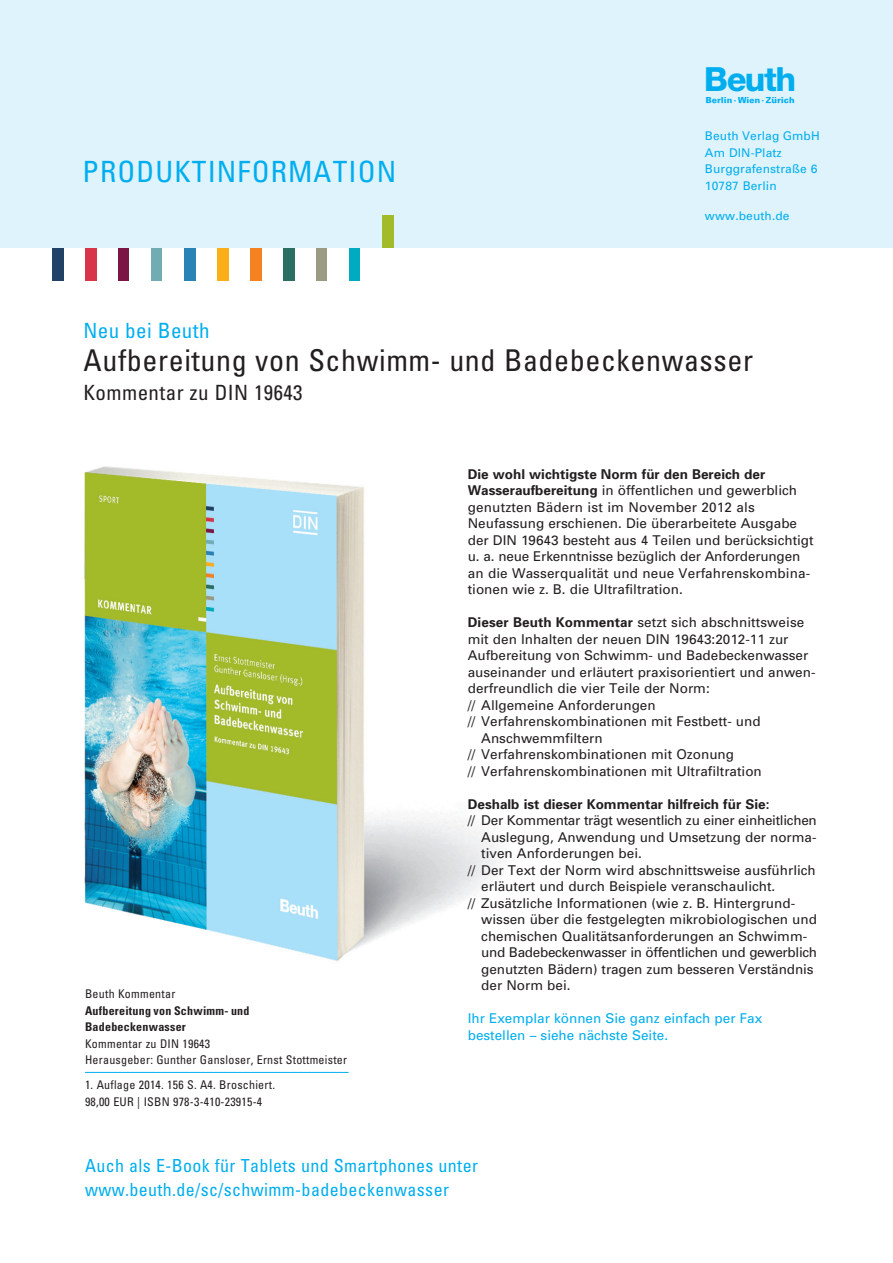
<style>
.page{position:relative;width:893px;height:1263px;background:#fff}
.page>*{position:absolute;margin:0;border:0;box-sizing:border-box;transform-origin:0 0}
.t1{font:900 33px "Univers Special";color:#00aeef}
.t2{font:condensed 30px "Univers";letter-spacing:.02em;color:#231f20}
.t3{font:condensed 29.25px "Univers";letter-spacing:.04em;color:#00aeef}
.t4{font:condensed 21px "Univers";letter-spacing:.02em;color:#231f20}
.t5{font:condensed 21px "Univers";letter-spacing:.02em;color:#00aeef}
.t6{font:condensed 18px/24.8px "Univers";letter-spacing:.02em;color:#00aeef}
.t7{font:13.5px/16.5px "Univers";color:#231f20}
.t8{font:13.5px "Univers";letter-spacing:-.02em;color:#231f20}
.t9{font:13.5px/16.5px "Univers";color:#00aeef}
.t10{font:700 13.5px "Univers";color:#231f20}
.t11{font:condensed 12px/16.5px "Univers";letter-spacing:.02em;color:#231f20}
.t12{font:12px/16.5px "Univers";letter-spacing:.01em;color:#00aeef}
.t13{font:700 condensed 12px/16.5px "Univers";letter-spacing:.02em;color:#231f20}
.s1{font-weight:700}
</style>
<div class="page">
<div style="left:0;top:0;width:893px;height:248px;background:#dff3fc"></div>
<div style="left:52px;top:248px;width:12px;height:32px;background:#1f4266"></div>
<div style="left:85px;top:248px;width:11px;height:32px;background:#d83548"></div>
<div style="left:118px;top:248px;width:11px;height:32px;background:#7b1545"></div>
<div style="left:151px;top:248px;width:11px;height:32px;background:#71acb5"></div>
<div style="left:184px;top:248px;width:11px;height:32px;background:#2a83b7"></div>
<div style="left:217px;top:248px;width:11px;height:32px;background:#faaf18"></div>
<div style="left:250px;top:248px;width:11px;height:32px;background:#f58220"></div>
<div style="left:283px;top:248px;width:11px;height:32px;background:#297062"></div>
<div style="left:316px;top:248px;width:11px;height:32px;background:#9a9b82"></div>
<div style="left:349px;top:248px;width:11px;height:32px;background:#00aac0"></div>
<div style="left:382px;top:215px;width:11px;height:33px;background:#a3bb29"></div>
<img style="left:84px;top:466px;width:417px;height:495px">
<hr style="left:85px;top:1072px;width:264px;height:1px;background:#00aeef">
<h3 class="t3" style="left:83px;top:153px;width:315px">ProduktINFORMATIO N</h3>
<h1 class="t1" style="left:704px;top:60px;width:94px">≤≥</h1>
<p class="t12" style="left:705px;top:128px;width:116px">Beuth Verlag GmbH<br>Am DIN-Platz<br>Burggrafenstraße 6<br>10787 Berlin</p>
<p class="t12" style="left:705px;top:207px;width:86px">www.beuth.de</p>
<h3 class="t5" style="left:83px;top:317px;width:128px">Neu bei Beuth</h3>
<h2 class="t2" style="left:83px;top:342px;width:671px">Aufbereitung von Schwimm- und Badebeckenwasser</h2>
<h3 class="t4" style="left:83px;top:379px;width:220px">Kommentar zu D IN 19643</h3>
<p class="t11" style="left:85px;top:986px;width:92px">Beuth Kommentar</p>
<p class="t13" style="left:85px;top:1002px;width:166px">Aufbereitung von Schwimm- und<br>Badebeckenwasser</p>
<p class="t11" style="left:85px;top:1035px;width:264px">Kommentar zu D IN 19643<br>Herausgeber: Gunther Gansloser, Ernst Stottmeister</p>
<p class="t11" style="left:85px;top:1076px;width:191px">1. Auflage 2014. 156 S. A4. Broschiert.<br>98,00 EUR | ISBN 978-3-410-23915-4</p>
<p class="t7" style="left:468px;top:465px;width:347px"><span class="s1">Die wohl wichtigste Norm für den Bereich der Wasseraufbereitung</span> in öffentlichen und gewerblich genutzten Bädern ist im November 2012 als Neufassung erschienen. Die überarbeitete Ausgabe der DIN 19643 besteht aus 4 Teilen und berücksichtigt u. a. neue Erkenntnisse bezüglich der Anforderungen an die Wasserqualität und neue Verfahrenskombina&shy;tionen wie z. B. die Ultrafiltration.</p>
<p class="t7" style="left:468px;top:614px;width:338px"><span class="s1">Dieser Beuth Kommentar</span> setzt sich abschnittsweise</p>
<p class="t7" style="left:468px;top:630px;width:322px">mit den Inhalten der neuen DIN 19643:2012-11 zur</p>
<p class="t7" style="left:468px;top:647px;width:342px">Aufbereitung von Schwimm- und Badebeckenwasser</p>
<p class="t7" style="left:468px;top:663px;width:349px">auseinander und erläutert praxisorientiert und anwen-</p>
<p class="t7" style="left:468px;top:680px;width:243px">derfreundlich die vier Teile der Norm:</p>
<p class="t7" style="left:468px;top:696px;width:189px">// Allgemeine Anforderungen</p>
<p class="t7" style="left:468px;top:713px;width:294px">// Verfahrenskombinationen mit Festbett- und</p>
<p class="t7" style="left:481px;top:729px;width:123px">Anschwemmfiltern</p>
<p class="t7" style="left:468px;top:746px;width:268px">// Verfahrenskombinationen mit Ozonung</p>
<p class="t7" style="left:468px;top:762px;width:296px">// Verfahrenskombinationen mit Ultrafiltration</p>
<p class="t10" style="left:468px;top:795px;width:303px">Deshalb ist dieser Kommentar hilfreich für Sie:</p>
<p class="t8" style="left:468px;top:812px;width:351px">// Der Kommentar trägt wesentlich zu einer einheitlichen</p>
<p class="t7" style="left:481px;top:828px;width:334px">Auslegung, Anwendung und Umsetzung der norma-</p>
<p class="t7" style="left:481px;top:845px;width:162px">tiven Anforderungen bei.</p>
<p class="t7" style="left:468px;top:861px;width:350px">// Der Text der Norm wird abschnittsweise ausführlich</p>
<p class="t7" style="left:481px;top:878px;width:296px">erläutert und durch Beispiele veranschaulicht.</p>
<p class="t7" style="left:468px;top:894px;width:326px">// Zusätzliche Informationen (wie z. B. Hintergrund--</p>
<p class="t7" style="left:481px;top:911px;width:337px">wissen über die festgelegten mikrobiologischen und</p>
<p class="t7" style="left:481px;top:927px;width:326px">chemischen Qualitätsanforderungen an Schwimm-</p>
<p class="t8" style="left:481px;top:944px;width:337px">und Badebeckenwasser in öffentlichen und gewerblich</p>
<p class="t7" style="left:481px;top:960px;width:334px">genutzten Bädern) tragen zum besseren Verständnis</p>
<p class="t7" style="left:481px;top:977px;width:91px">der Norm bei.</p>
<p class="t9" style="left:468px;top:1010px;width:296px">Ihr Exemplar können Sie ganz einfach per Fax bestellen – siehe nächste Seite.</p>
<h3 class="t6" style="left:85px;top:1152px;width:394px">Auch als E-Book für Tablets und Smartphones unter www.beuth.de/sc/schwimm-badebeckenwasser</h3>
</div>
